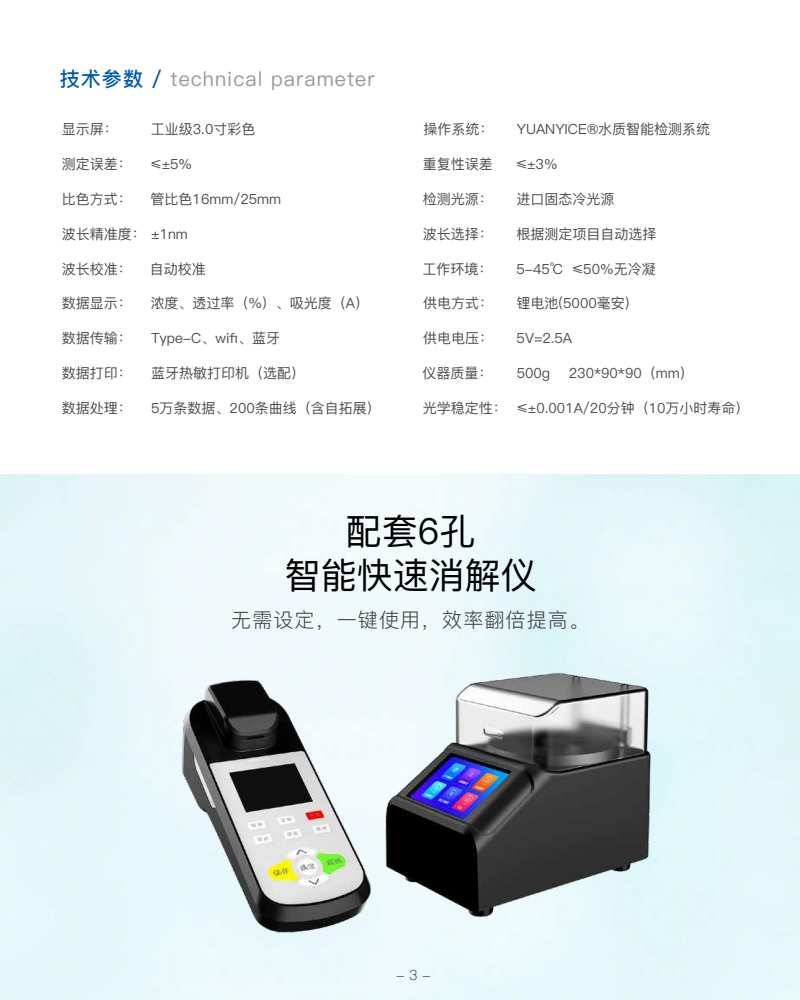
<style>
.page{position:relative;width:800px;height:1000px;background:#fff}
.page>*{position:absolute;margin:0;border:0;box-sizing:border-box;transform-origin:0 0}
.t1{font:36px/43.2px "Ping Fang SC Medium";color:#000;text-align:center}
.t2{font:20.1px "Ping Fang SC Medium";letter-spacing:.05em;color:#999}
.t3{font:20.1px "Ping Fang SC Regular";letter-spacing:.05em;color:#444}
.t4{font:14px "Ping Fang SC Medium";color:#4d4d4d}
.t5{font:14px "Ping Fang SC Light";color:#000}
.s1{font-family:"Ping Fang SC Bold";color:#005aae}
</style>
<div class="page">
<img style="left:50px;top:521px;width:719px;height:479px">
<div style="left:767px;top:474px;width:33px;height:203px;background:#daf4f7"></div>
<h2 class="t2" style="left:60px;top:67px;width:316px"><span class="s1">技术参数 /</span> technical parameter</h2>
<p class="t4" style="left:62px;top:121px;width:57px">显示屏：</p>
<p class="t4" style="left:151px;top:121px;width:106px">工业级3.0寸彩色</p>
<p class="t4" style="left:424px;top:121px;width:71px">操作系统：</p>
<p class="t4" style="left:517px;top:121px;width:195px">YUANYICE®水质智能检测系统</p>
<p class="t4" style="left:62px;top:156px;width:71px">测定误差：</p>
<p class="t4" style="left:151px;top:156px;width:43px">≤±5%</p>
<p class="t4" style="left:423px;top:156px;width:71px">重复性误差</p>
<p class="t4" style="left:516px;top:156px;width:43px">≤±3%</p>
<p class="t4" style="left:62px;top:191px;width:71px">比色方式：</p>
<p class="t4" style="left:151px;top:191px;width:132px">管比色16mm/25mm</p>
<p class="t4" style="left:423px;top:191px;width:71px">检测光源：</p>
<p class="t4" style="left:517px;top:191px;width:99px">进口固态冷光源</p>
<p class="t4" style="left:62px;top:225px;width:128px">波长精准度： ±1nm</p>
<p class="t4" style="left:423px;top:225px;width:71px">波长选择：</p>
<p class="t4" style="left:517px;top:225px;width:141px">根据测定项目自动选择</p>
<p class="t4" style="left:62px;top:260px;width:71px">波长校准：</p>
<p class="t4" style="left:150px;top:260px;width:57px">自动校准</p>
<p class="t4" style="left:423px;top:260px;width:71px">工作环境：</p>
<p class="t4" style="left:516px;top:260px;width:141px">5-45℃ ≤50%无冷凝</p>
<p class="t4" style="left:62px;top:295px;width:71px">数据显示：</p>
<p class="t4" style="left:150px;top:295px;width:220px">浓度、透过率（%）、吸光度（A）</p>
<p class="t4" style="left:423px;top:295px;width:71px">供电方式：</p>
<p class="t4" style="left:517px;top:295px;width:114px">锂电池(5000毫安)</p>
<p class="t4" style="left:62px;top:330px;width:71px">数据传输：</p>
<p class="t4" style="left:151px;top:330px;width:130px">Type-C、wifi、蓝牙</p>
<p class="t4" style="left:423px;top:330px;width:71px">供电电压：</p>
<p class="t4" style="left:517px;top:330px;width:57px">5V=2.5A</p>
<p class="t4" style="left:62px;top:365px;width:71px">数据打印：</p>
<p class="t4" style="left:151px;top:365px;width:155px">蓝牙热敏打印机（选配）</p>
<p class="t4" style="left:423px;top:365px;width:71px">仪器质量：</p>
<p class="t4" style="left:517px;top:365px;width:35px">500g</p>
<p class="t4" style="left:569px;top:365px;width:126px">230*90*90（mm）</p>
<p class="t4" style="left:62px;top:399px;width:71px">数据处理：</p>
<p class="t4" style="left:151px;top:399px;width:231px">5万条数据、200条曲线（含自拓展）</p>
<p class="t4" style="left:423px;top:399px;width:328px">光学稳定性： ≤±0.001A/20分钟（10万小时寿命）</p>
<h1 class="t1" style="left:285px;top:510px;width:253px">配套6孔<br>智能快速消解仪</h1>
<h2 class="t3" style="left:231px;top:608px;width:359px">无需设定，一键使用，效率翻倍提高。</h2>
<p class="t5" style="left:396px;top:967px;width:36px">- 3 -</p>
</div>
